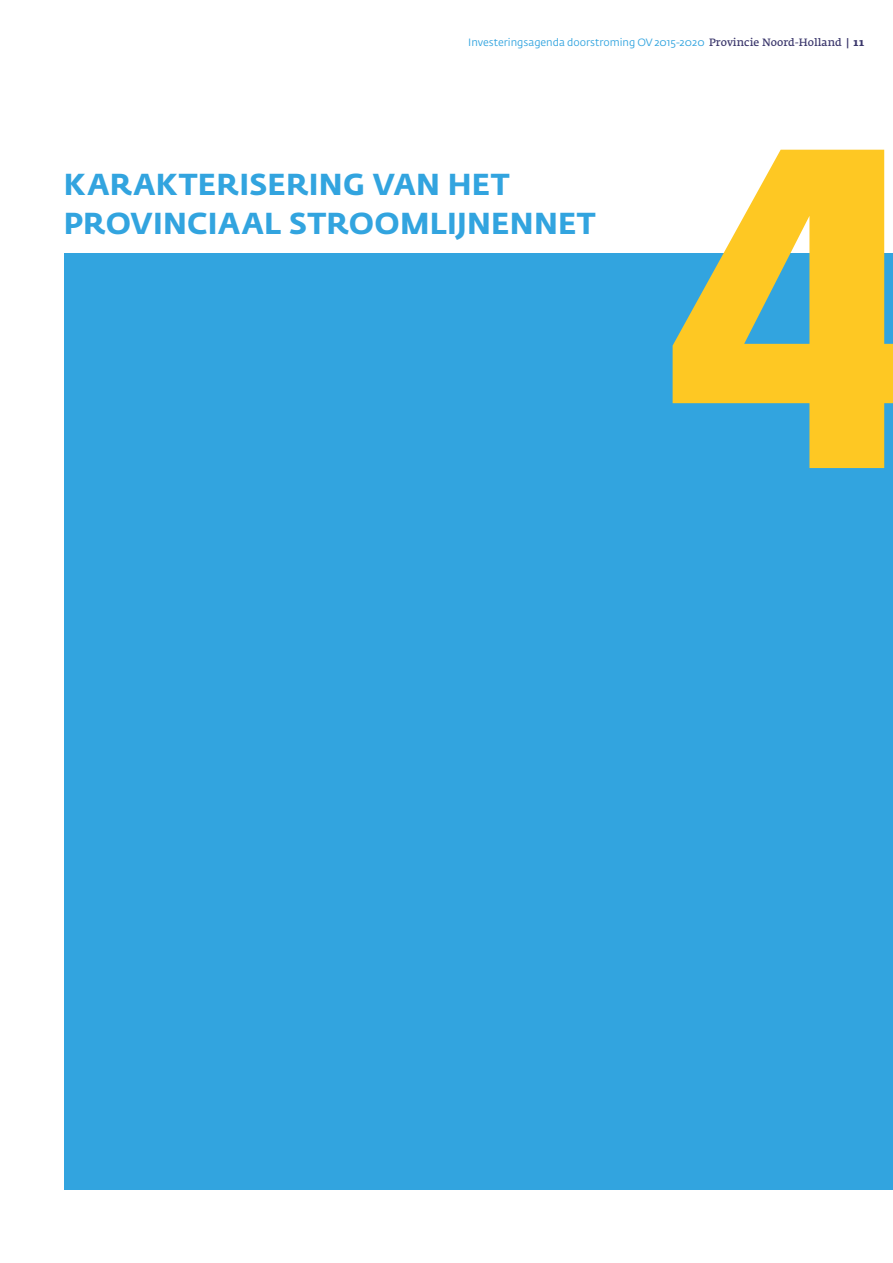
<style>
.page{position:relative;width:893px;height:1263px;background:#fff}
.page>*{position:absolute;margin:0;border:0;box-sizing:border-box;transform-origin:0 0}
.t1{font:700 450.3px "Fedra Sans Std";color:#fec823}
.t2{font:700 30px/39px "Fedra Sans Std";letter-spacing:.005em;color:#32a4df}
.t3{font:10.5px "Fedra Sans Std";color:#32a4df}
.s1{font-family:"Fedra Serif A Std";font-weight:600;color:#3a366b}
.s2{font-family:"Fedra Serif A Std";font-weight:700;color:#3a366b}
</style>
<div class="page">
<div style="left:64px;top:254px;width:829px;height:936px;background:#32a4df"></div>
<p class="t3" style="left:468px;top:36px;width:397px">Investeringsagenda doorstroming OV 2015-2020 <span class="s1">Provincie Noord-Holland</span> <span class="s2">| 11</span></p>
<h2 class="t2" style="left:64px;top:165px;width:533px">KARAKTERISERING VAN HET<br>PROVINCIAAL STROOMLIJNENNET</h2>
<h1 class="t1" style="left:670px;top:19px;width:275px">4</h1>
</div>
